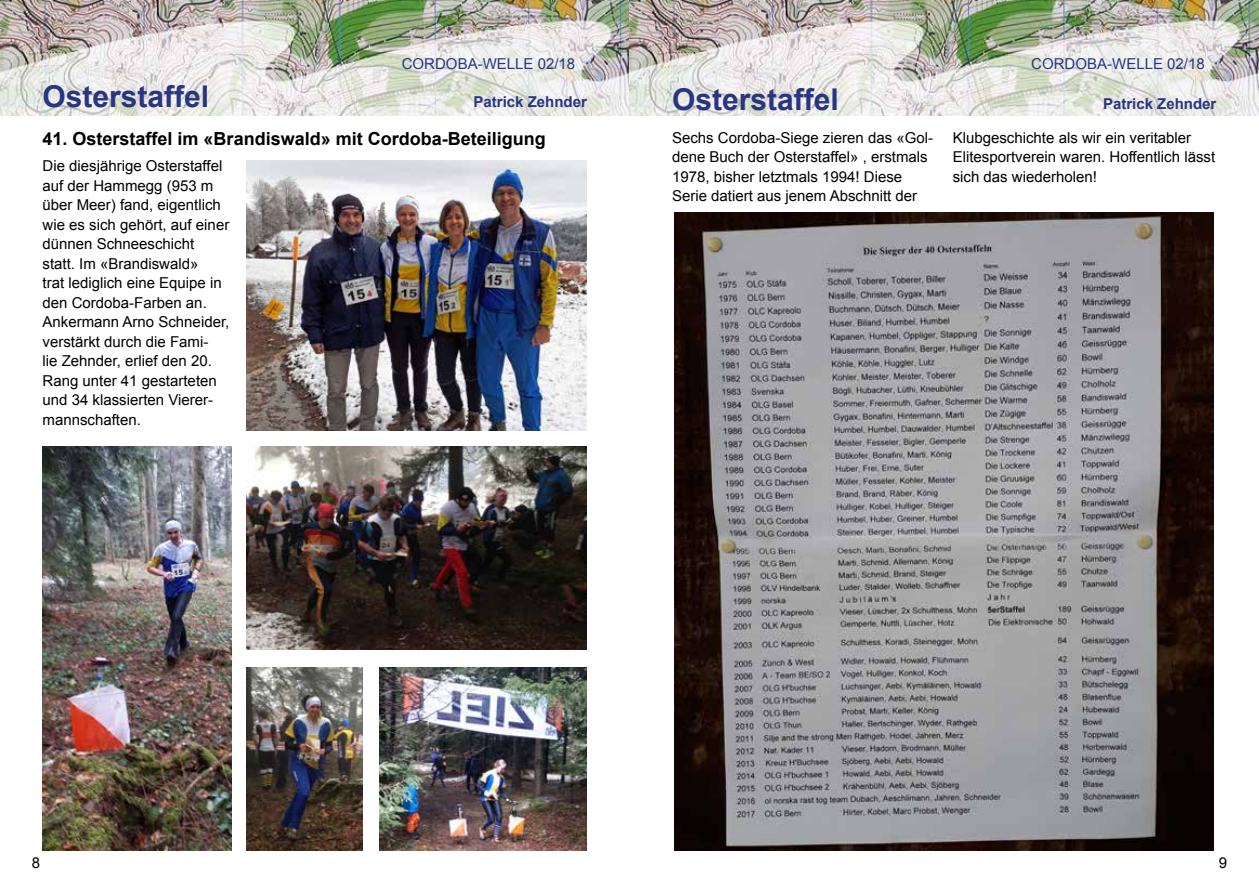
<style>
.page{position:relative;width:1259px;height:893px;background:#fff}
.page>*{position:absolute;margin:0;border:0;box-sizing:border-box;transform-origin:0 0}
.t1{font:700 30px "Arial";color:#283583}
.t2{font:700 18px "Arial";color:#000}
.t3{font:15px/19.5px "Arial";color:#000}
.t4{font:15px "Arial";color:#283583}
.t5{font:700 15px "Arial";color:#283583}
</style>
<div class="page">
<img style="left:0;top:0;width:1259px;height:116px">
<img style="left:247px;top:161px;width:340px;height:269px">
<img style="left:379px;top:668px;width:208px;height:182px">
<img style="left:43px;top:446px;width:188px;height:404px">
<img style="left:247px;top:446px;width:340px;height:203px">
<img style="left:247px;top:668px;width:116px;height:182px">
<img style="left:675px;top:212px;width:538px;height:638px">
<p class="t4" style="left:402px;top:54px;width:175px">CORDOBA-WELLE 02/18</p>
<p class="t4" style="left:1031px;top:54px;width:175px">CORDOBA-WELLE 02/18</p>
<h1 class="t1" style="left:43px;top:76px;width:168px">Osterstaffel</h1>
<p class="t5" style="left:473px;top:92px;width:115px">Patrick Zehnder</p>
<p class="t2" style="left:43px;top:127px;width:505px">41. Osterstaffel im «Brandiswald» mit Cordoba-Beteiligung</p>
<p class="t3" style="left:43px;top:157px;width:188px">Die diesjährige Osterstaffel auf der Hammegg (953 m über Meer) fand, eigentlich wie es sich gehört, auf einer dünnen Schneeschicht statt. Im «Brandiswald»<br>trat lediglich eine Equipe in den Cordoba-Farben an.<br>Ankermann Arno Schneider, verstärkt durch die Fami-<br>lie Zehnder, erlief den 20.<br>Rang unter 41 gestarteten und 34 klassierten Vierer&shy;mannschaften.</p>
<h1 class="t1" style="left:672px;top:79px;width:168px">Osterstaffel</h1>
<p class="t5" style="left:1103px;top:94px;width:115px">Patrick Zehnder</p>
<p class="t3" style="left:672px;top:128px;width:262px">Sechs Cordoba-Siege zieren das «Gol&shy;dene Buch der Osterstaffel» , erstmals 1978, bisher letztmals 1994! Diese Serie datiert aus jenem Abschnitt der</p>
<p class="t3" style="left:952px;top:128px;width:264px">Klubgeschichte als wir ein veritabler<br>Elitesportverein waren. Hoffentlich lässt sich das wiederholen!</p>
<p class="t3" style="left:32px;top:853px;width:10px">8</p>
<p class="t3" style="left:1219px;top:853px;width:10px">9</p>
</div>
